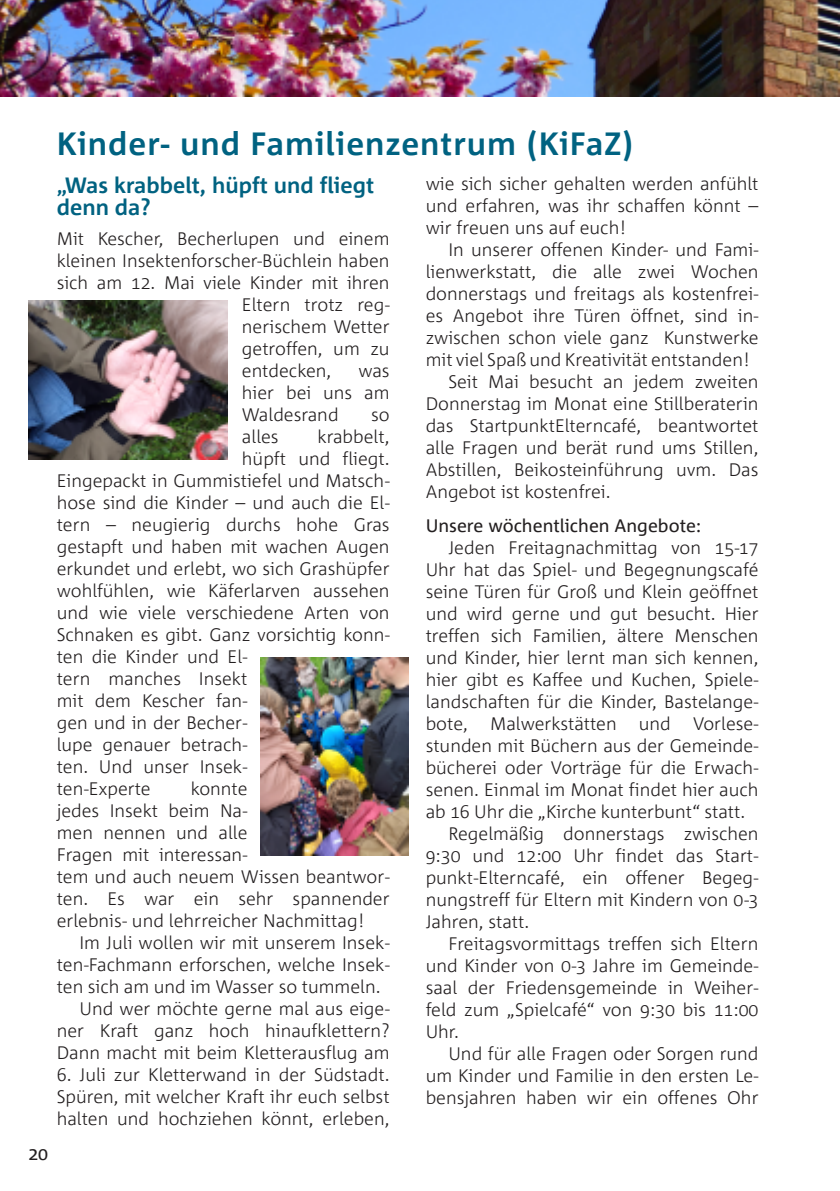
<style>
.page{position:relative;width:840px;height:1191px;background:#fff}
.page>*{position:absolute;margin:0;border:0;box-sizing:border-box;transform-origin:0 0}
.t1{font:700 32px "Corpid C1";letter-spacing:.03em;color:#006281}
.t2{font:700 22px/22px "Corpid C1";color:#006281}
.t3{font:300 18px/22px "Corpid C1";color:#231f20;text-align:justify}
.t4{font:18px "Corpid C1";color:#231f20}
</style>
<div class="page">
<img style="left:0;top:0;width:838px;height:96px">
<img style="left:28px;top:300px;width:199px;height:159px">
<img style="left:260px;top:658px;width:148px;height:198px">
<p class="t4" style="left:28px;top:1142px;width:21px">20</p>
<h1 class="t1" style="left:57px;top:124px;width:577px">Kinder- und Familienzentrum (KiFaZ)</h1>
<p class="t2" style="left:57px;top:173px;width:319px">„Was krabbelt, hüpft und fliegt denn da?</p>
<p class="t3" style="left:57px;top:227px;width:334px">Mit Kescher, Becherlupen und einem</p>
<p class="t3" style="left:57px;top:249px;width:334px">kleinen Insektenforscher-Büchlein haben</p>
<p class="t3" style="left:57px;top:271px;width:334px">sich am 12. Mai viele Kinder mit ihren</p>
<p class="t3" style="left:242px;top:293px;width:149px">Eltern trotz reg-</p>
<p class="t3" style="left:242px;top:315px;width:149px">nerischem Wetter</p>
<p class="t3" style="left:242px;top:337px;width:149px">getroffen, um zu</p>
<p class="t3" style="left:242px;top:359px;width:91px">entdecken,</p>
<p class="t3" style="left:425px;top:172px;width:334px">wie sich sicher gehalten werden anfühlt und erfahren, was ihr schaffen könnt – wir freuen uns auf euch!</p>
<p class="t3" style="left:448px;top:238px;width:311px">In unserer offenen Kinder- und Fami-</p>
<p class="t3" style="left:425px;top:260px;width:334px">lienwerkstatt, die alle zwei Wochen</p>
<p class="t3" style="left:425px;top:282px;width:334px">donnerstags und freitags als kostenfrei-</p>
<p class="t3" style="left:425px;top:304px;width:334px">es Angebot ihre Türen öffnet, sind in-</p>
<p class="t3" style="left:425px;top:326px;width:334px">zwischen schon viele ganz Kunstwerke</p>
<p class="t3" style="left:425px;top:348px;width:325px">mit viel Spaß und Kreativität entstanden!</p>
<p class="t3" style="left:448px;top:370px;width:311px">Seit Mai besucht an jedem zweiten</p>
<p class="t3" style="left:425px;top:392px;width:334px">Donnerstag im Monat eine Stillberaterin</p>
<p class="t3" style="left:425px;top:414px;width:334px">das StartpunktElterncafé, beantwortet</p>
<p class="t3" style="left:425px;top:436px;width:334px">alle Fragen und berät rund ums Stillen,</p>
<p class="t3" style="left:425px;top:458px;width:334px">Abstillen, Beikosteinführung uvm. Das</p>
<p class="t3" style="left:425px;top:480px;width:186px">Angebot ist kostenfrei.</p>
<p class="t4" style="left:425px;top:514px;width:277px">Unsere wöchentlichen Angebote:</p>
<p class="t3" style="left:448px;top:536px;width:311px">Jeden Freitagnachmittag von 15-17</p>
<p class="t3" style="left:425px;top:558px;width:334px">Uhr hat das Spiel- und Begegnungscafé</p>
<p class="t3" style="left:425px;top:580px;width:334px">seine Türen für Groß und Klein geöffnet</p>
<p class="t3" style="left:425px;top:602px;width:334px">und wird gerne und gut besucht. Hier</p>
<p class="t3" style="left:425px;top:624px;width:334px">treffen sich Familien, ältere Menschen</p>
<p class="t3" style="left:425px;top:646px;width:334px">und Kinder, hier lernt man sich kennen,</p>
<p class="t3" style="left:425px;top:668px;width:334px">hier gibt es Kaffee und Kuchen, Spiele-</p>
<p class="t3" style="left:425px;top:690px;width:334px">landschaften für die Kinder, Bastelange-</p>
<p class="t3" style="left:425px;top:712px;width:334px">bote, Malwerkstätten und Vorlese-</p>
<p class="t3" style="left:425px;top:734px;width:334px">stunden mit Büchern aus der Gemeinde-</p>
<p class="t3" style="left:425px;top:756px;width:334px">bücherei oder Vorträge für die Erwach-</p>
<p class="t3" style="left:425px;top:778px;width:334px">senen. Einmal im Monat findet hier auch</p>
<p class="t3" style="left:425px;top:800px;width:321px">ab 16 Uhr die „Kirche kunterbunt“ statt.</p>
<p class="t3" style="left:448px;top:822px;width:311px">Regelmäßig donnerstags zwischen</p>
<p class="t3" style="left:425px;top:844px;width:334px">9:30 und 12:00 Uhr findet das Start-</p>
<p class="t3" style="left:425px;top:866px;width:334px">punkt-Elterncafé, ein offener Begeg-</p>
<p class="t3" style="left:425px;top:888px;width:334px">nungstreff für Eltern mit Kindern von 0-3</p>
<p class="t3" style="left:425px;top:910px;width:105px">Jahren, statt.</p>
<p class="t3" style="left:448px;top:932px;width:311px">Freitagsvormittags treffen sich Eltern</p>
<p class="t3" style="left:425px;top:954px;width:334px">und Kinder von 0-3 Jahre im Gemeinde-</p>
<p class="t3" style="left:425px;top:976px;width:334px">saal der Friedensgemeinde in Weiher-</p>
<p class="t3" style="left:425px;top:998px;width:334px">feld zum „Spielcafé“ von 9:30 bis 11:00</p>
<p class="t3" style="left:425px;top:1020px;width:35px">Uhr.</p>
<p class="t3" style="left:448px;top:1042px;width:311px">Und für alle Fragen oder Sorgen rund</p>
<p class="t3" style="left:425px;top:1064px;width:334px">um Kinder und Familie in den ersten Le-</p>
<p class="t3" style="left:425px;top:1086px;width:334px">bensjahren haben wir ein offenes Ohr</p>
<p class="t3" style="left:242px;top:359px;width:149px;text-indent:116px">was hier bei uns am Waldesrand</p>
<p class="t3" style="left:371px;top:403px;width:20px">so</p>
<p class="t3" style="left:242px;top:425px;width:38px">alles</p>
<p class="t3" style="left:317px;top:425px;width:74px">krabbelt,</p>
<p class="t3" style="left:242px;top:447px;width:149px">hüpft und fliegt.</p>
<p class="t3" style="left:57px;top:469px;width:334px">Eingepackt in Gummistiefel und Matsch-</p>
<p class="t3" style="left:57px;top:491px;width:334px">hose sind die Kinder – und auch die El-</p>
<p class="t3" style="left:57px;top:513px;width:334px">tern – neugierig durchs hohe Gras</p>
<p class="t3" style="left:57px;top:535px;width:334px">gestapft und haben mit wachen Augen</p>
<p class="t3" style="left:57px;top:557px;width:334px">erkundet und erlebt, wo sich Grashüpfer</p>
<p class="t3" style="left:57px;top:579px;width:334px">wohlfühlen, wie Käferlarven aussehen</p>
<p class="t3" style="left:57px;top:601px;width:334px">und wie viele verschiedene Arten von</p>
<p class="t3" style="left:57px;top:623px;width:334px">Schnaken es gibt. Ganz vorsichtig konn-</p>
<p class="t3" style="left:57px;top:645px;width:192px">ten die Kinder und El-</p>
<p class="t3" style="left:57px;top:667px;width:192px">tern manches Insekt</p>
<p class="t3" style="left:57px;top:689px;width:192px">mit dem Kescher fan-</p>
<p class="t3" style="left:57px;top:711px;width:192px">gen und in der Becher-</p>
<p class="t3" style="left:57px;top:733px;width:192px">lupe genauer betrach-</p>
<p class="t3" style="left:57px;top:755px;width:192px">ten. Und unser Insek-</p>
<p class="t3" style="left:57px;top:777px;width:95px">ten-Experte</p>
<p class="t3" style="left:57px;top:777px;width:334px;text-align:left;text-indent:134px">konnte<br>jedes Insekt beim Na-<br>men nennen und alle<br>Fragen mit interessan-<br>tem und auch neuem Wissen beantwor&shy;ten. Es war ein sehr spannender erlebnis- und lehrreicher Nachmittag!</p>
<p class="t3" style="left:79px;top:931px;width:311px">Im Juli wollen wir mit unserem Insek-</p>
<p class="t3" style="left:57px;top:953px;width:334px">ten-Fachmann erforschen, welche Insek-</p>
<p class="t3" style="left:57px;top:975px;width:325px">ten sich am und im Wasser so tummeln.</p>
<p class="t3" style="left:79px;top:997px;width:311px">Und wer möchte gerne mal aus eige-</p>
<p class="t3" style="left:57px;top:1019px;width:334px">ner Kraft ganz hoch hinaufklettern?</p>
<p class="t3" style="left:57px;top:1041px;width:334px">Dann macht mit beim Kletterausflug am</p>
<p class="t3" style="left:57px;top:1063px;width:334px">6. Juli zur Kletterwand in der Südstadt.<br>Spüren, mit welcher Kraft ihr euch selbst halten und hochziehen könnt, erleben,</p>
</div>
